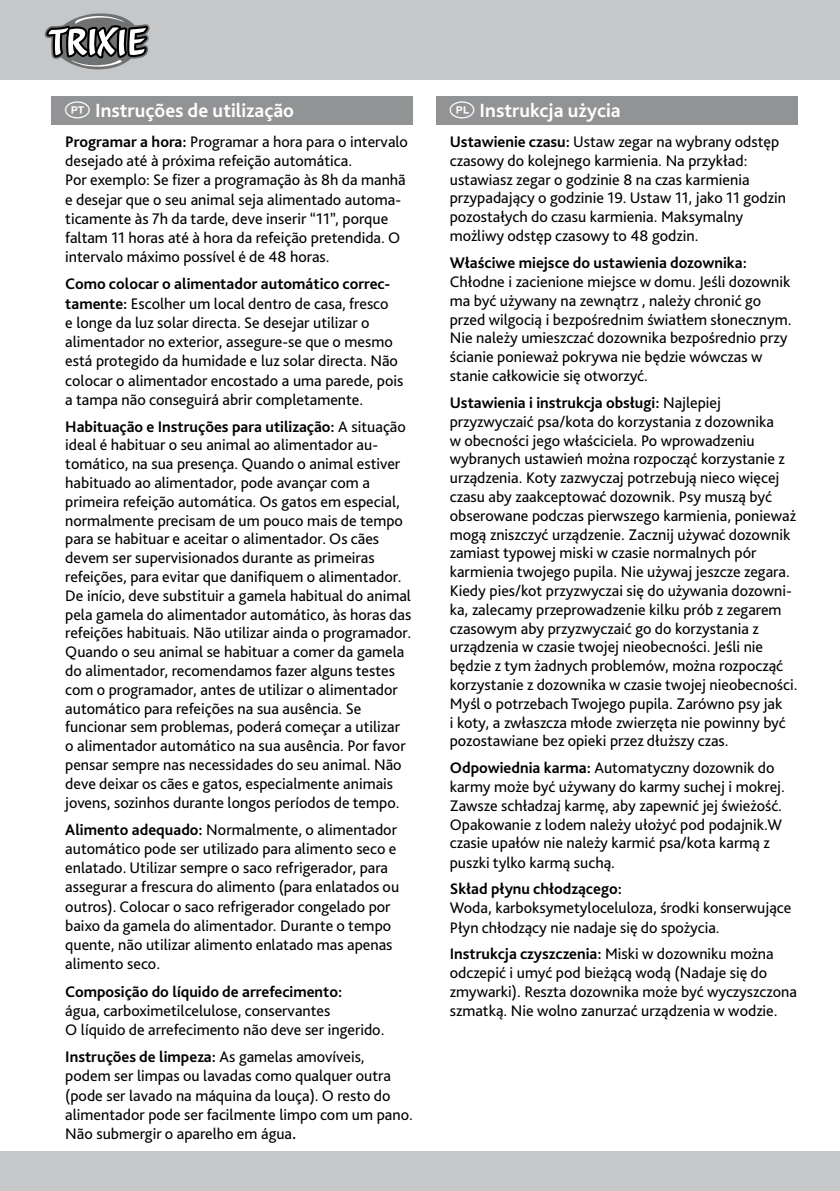
<style>
.page{position:relative;width:840px;height:1191px;background:#fff}
.page>*{position:absolute;margin:0;border:0;box-sizing:border-box;transform-origin:0 0}
.t1{font:700 20px "Bliss Pro";color:#fff}
.t2{font:16px/18.8px "Bliss Pro";color:#000}
.t3{font:700 16px "Bliss Pro";color:#000}
.s1{font-family:"Natrix";font-weight:400}
.s2{font-weight:700}
</style>
<div class="page">
<div style="left:0;top:1151px;width:839px;height:40px;background:#c6c7c8"></div>
<div style="left:0;top:0;width:839px;height:79px;background:#c6c7c8"></div>
<svg style="left:45px;top:13px;width:104px;height:57px"></svg>
<div style="left:51px;top:96px;width:361px;height:28px;background:#929395"></div>
<div style="left:435px;top:96px;width:362px;height:28px;background:#929395"></div>
<p class="t1" style="left:65px;top:98px;width:230px"><span class="s1">P</span> Instruções de utilização</p>
<p class="t1" style="left:449px;top:98px;width:172px"><span class="s1">p</span> Instrukcja użycia</p>
<p class="t2" style="left:65px;top:132px;width:344px"><span class="s2">Programar a hora:</span> Programar a hora para o intervalo desejado até à próxima refeição automática.<br>Por exemplo: Se fizer a programação às 8h da manhã e desejar que o seu animal seja alimentado automa&shy;ticamente às 7h da tarde, deve inserir “11”, porque faltam 11 horas até à hora da refeição pretendida. O intervalo máximo possível é de 48 horas.</p>
<p class="t2" style="left:65px;top:274px;width:339px"><span class="s2">Como colocar o alimentador automático correc&shy;tamente:</span> Escolher um local dentro de casa, fresco<br>e longe da luz solar directa. Se desejar utilizar o alimentador no exterior, assegure-se que o mesmo está protegido da humidade e luz solar directa. Não colocar o alimentador encostado a uma parede, pois a tampa não conseguirá abrir completamente.</p>
<p class="t2" style="left:65px;top:416px;width:347px"><span class="s2">Habituação e Instruções para utilização:</span> A situação ideal é habituar o seu animal ao alimentador au&shy;tomático, na sua presença. Quando o animal estiver habituado ao alimentador, pode avançar com a primeira refeição automática. Os gatos em especial, normalmente precisam de um pouco mais de tempo para se habituar e aceitar o alimentador. Os cães devem ser supervisionados durante as primeiras refeições, para evitar que danifiquem o alimentador.<br>De início, deve substituir a gamela habitual do animal pela gamela do alimentador automático, às horas das refeições habituais. Não utilizar ainda o programador.<br>Quando o seu animal se habituar a comer da gamela do alimentador, recomendamos fazer alguns testes com o programador, antes de utilizar o alimentador automático para refeições na sua ausência. Se funcionar sem problemas, poderá começar a utilizar o alimentador automático na sua ausência. Por favor pensar sempre nas necessidades do seu animal. Não deve deixar os cães e gatos, especialmente animais jovens, sozinhos durante longos períodos de tempo.</p>
<p class="t2" style="left:65px;top:819px;width:335px"><span class="s2">Alimento adequado:</span> Normalmente, o alimentador automático pode ser utilizado para alimento seco e enlatado. Utilizar sempre o saco refrigerador, para assegurar a frescura do alimento (para enlatados ou outros). Colocar o saco refrigerador congelado por baixo da gamela do alimentador. Durante o tempo quente, não utilizar alimento enlatado mas apenas alimento seco.</p>
<p class="t3" style="left:65px;top:981px;width:278px">Composição do líquido de arrefecimento:</p>
<p class="t2" style="left:65px;top:1000px;width:320px">água, carboximetilcelulose, conservantes<br>O líquido de arrefecimento não deve ser ingerido.</p>
<p class="t2" style="left:65px;top:1046px;width:349px"><span class="s2">Instruções de limpeza:</span> As gamelas amovíveis, podem ser limpas ou lavadas como qualquer outra (pode ser lavado na máquina da louça). O resto do alimentador pode ser facilmente limpo com um pano.<br>Não submergir o aparelho em água<span class="s2">.</span></p>
<p class="t2" style="left:449px;top:132px;width:337px"><span class="s2">Ustawienie czasu:</span> Ustaw zegar na wybrany odstęp czasowy do kolejnego karmienia. Na przykład: ustawiasz zegar o godzinie 8 na czas karmienia przypadający o godzinie 19. Ustaw 11, jako 11 godzin pozostałych do czasu karmienia. Maksymalny możliwy odstęp czasowy to 48 godzin.</p>
<p class="t3" style="left:449px;top:253px;width:298px">Właściwe miejsce do ustawienia dozownika:</p>
<p class="t2" style="left:449px;top:272px;width:343px">Chłodne i zacienione miejsce w domu. Jeśli dozownik ma być używany na zewnątrz , należy chronić go przed wilgocią i bezpośrednim światłem słonecznym.<br>Nie należy umieszczać dozownika bezpośrednio przy ścianie ponieważ pokrywa nie będzie wówczas w stanie całkowicie się otworzyć.</p>
<p class="t2" style="left:449px;top:393px;width:349px"><span class="s2">Ustawienia i instrukcja obsługi:</span> Najlepiej przyzwyczaić psa/kota do korzystania z dozownika<br>w obecności jego właściciela. Po wprowadzeniu wybranych ustawień można rozpocząć korzystanie z urządzenia. Koty zazwyczaj potrzebują nieco więcej czasu aby zaakceptować dozownik. Psy muszą być obserowane podczas pierwszego karmienia, ponieważ mogą zniszczyć urządzenie. Zacznij używać dozownik zamiast typowej miski w czasie normalnych pór karmienia twojego pupila. Nie używaj jeszcze zegara.<br>Kiedy pies/kot przyzwyczai się do używania dozowni&shy;ka, zalecamy przeprowadzenie kilku prób z zegarem czasowym aby przyzwyczaić go do korzystania z urządzenia w czasie twojej nieobecności. Jeśli nie będzie z tym żadnych problemów, można rozpocząć korzystanie z dozownika w czasie twojej nieobecności.<br>Myśl o potrzebach Twojego pupila. Zarówno psy jak<br>i koty, a zwłaszcza młode zwierzęta nie powinny być pozostawiane bez opieki przez dłuższy czas.</p>
<p class="t2" style="left:449px;top:758px;width:336px"><span class="s2">Odpowiednia karma:</span> Automatyczny dozownik do karmy może być używany do karmy suchej i mokrej.<br>Zawsze schładzaj karmę, aby zapewnić jej świeżość.<br>Opakowanie z lodem należy ułożyć pod podajnik.W czasie upałów nie należy karmić psa/kota karmą z puszki tylko karmą suchą.</p>
<p class="t3" style="left:449px;top:879px;width:174px">Skład płynu chłodzącego:</p>
<p class="t2" style="left:449px;top:898px;width:343px">Woda, karboksymetyloceluloza, środki konserwujące<br>Płyn chłodzący nie nadaje się do spożycia.</p>
<p class="t2" style="left:449px;top:944px;width:348px"><span class="s2">Instrukcja czyszczenia:</span> Miski w dozowniku można odczepić i umyć pod bieżącą wodą (Nadaje się do zmywarki). Reszta dozownika może być wyczyszczona szmatką. Nie wolno zanurzać urządzenia w wodzie.</p>
</div>
